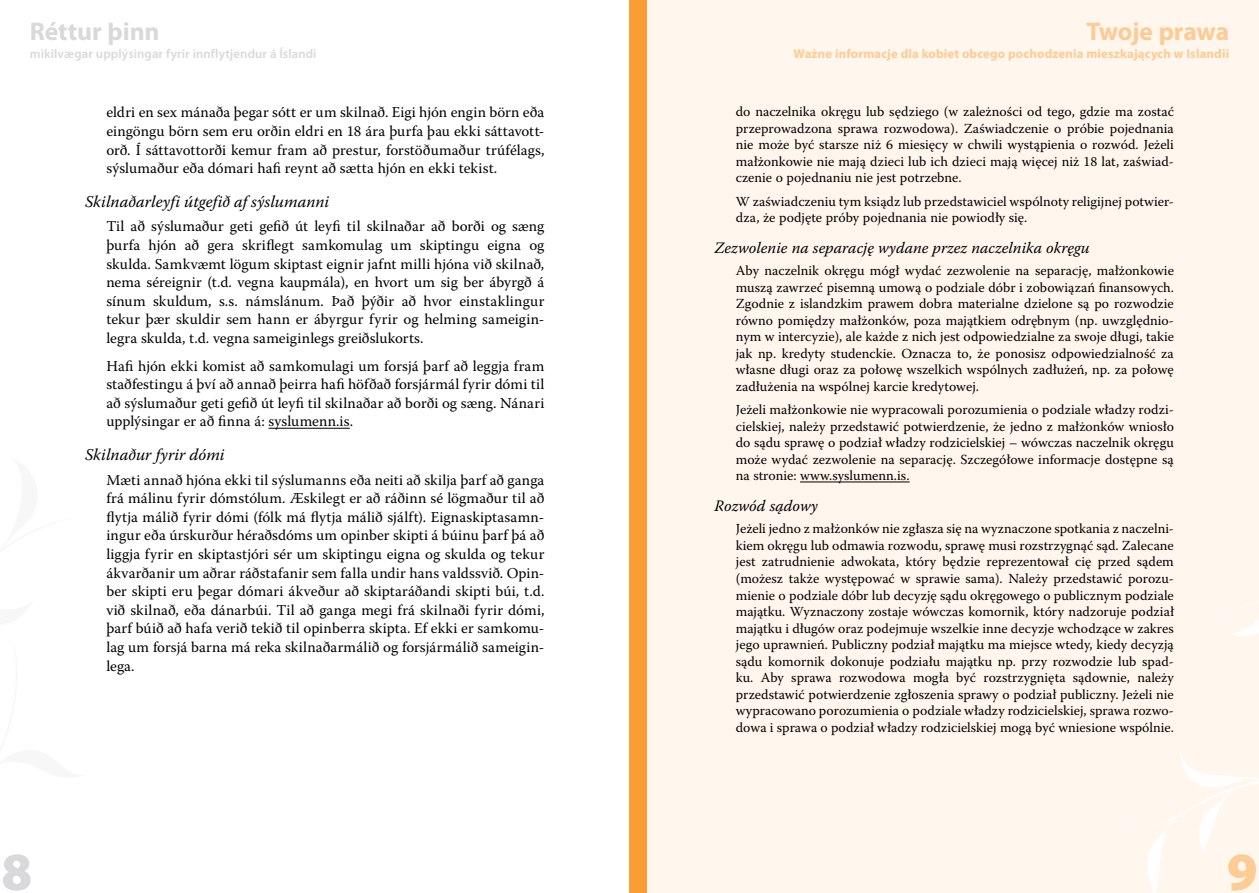
<style>
.page{position:relative;width:1259px;height:893px;background:#fff}
.page>*{position:absolute;margin:0;border:0;box-sizing:border-box;transform-origin:0 0}
.t1{font:900 54px "Myriad Pro";color:#fdcb94}
.t2{font:900 54px "Myriad Pro";color:#d7d9da}
.t3{font:700 25.5px "Myriad Pro";letter-spacing:-.01em;color:#fdcb94}
.t4{font:700 25.5px "Myriad Pro";color:#d7d9da}
.ISL_Millifyrirsogn{font:italic 16.5px "Warnock Pro";color:#000}
.POL_Millifyrirsogn{font:italic 15.9px "Warnock Pro";color:#000}
.Islenska{font:15px/18.6px "Warnock Pro";letter-spacing:.005em;color:#000;text-align:justify}
.Polska_meginmal{font:13.8px/16.5px "Warnock Pro";color:#000;text-align:justify}
.t5{font:700 12.75px "Myriad Pro";letter-spacing:.01em;color:#fdcb94}
.t6{font:600 12.75px "Myriad Pro";letter-spacing:.01em;color:#d7d9da}
</style>
<div class="page">
<div style="left:629px;top:0;width:630px;height:893px;background:#fff6ed"></div>
<div style="left:629px;top:0;width:17px;height:893px;background:#f99d34"></div>
<hr style="left:800px;top:482px;width:109px;height:1px;background:#000">
<hr style="left:268px;top:428px;width:82px;height:1px;background:#000">
<svg style="left:1123px;top:602px;width:136px;height:291px"></svg>
<h2 class="t4" style="left:30px;top:15px;width:131px">Réttur þinn</h2>
<p class="t6" style="left:30px;top:46px;width:288px">mikilvægar upplýsingar fyrir innflytjendur á Íslandi</p>
<h2 class="t3" style="left:1086px;top:15px;width:144px">Twoje prawa</h2>
<p class="t5" style="left:793px;top:45px;width:437px">Ważne informacje dla kobiet obcego pochodzenia mieszkających w Islandii</p>
<p class="Islenska" style="left:106px;top:103px;width:439px">eldri en sex mánaða þegar sótt er um skilnað. Eigi hjón engin börn eða eingöngu börn sem eru orðin eldri en 18 ára þurfa þau ekki sáttavott&shy;orð. Í sáttavottorði kemur fram að prestur, forstöðumaður trúfélags, sýslumaður eða dómari hafi reynt að sætta hjón en ekki tekist.</p>
<p class="ISL_Millifyrirsogn" style="left:85px;top:191px;width:246px">Skilnaðarleyfi útgefið af sýslumanni</p>
<p class="Islenska" style="left:106px;top:217px;width:439px">Til að sýslumaður geti gefið út leyfi til skilnaðar að borði og sæng þurfa hjón að gera skriflegt samkomulag um skiptingu eigna og skulda. Samkvæmt lögum skiptast eignir jafnt milli hjóna við skilnað, nema séreignir (t.d. vegna kaupmála), en hvort um sig ber ábyrgð á sínum skuldum, s.s. námslánum. Það þýðir að hvor einstaklingur tekur þær skuldir sem hann er ábyrgur fyrir og helming sameigin&shy;legra skulda, t.d. vegna sameiginlegs greiðslukorts.</p>
<p class="Islenska" style="left:106px;top:356px;width:439px">Hafi hjón ekki komist að samkomulagi um forsjá þarf að leggja fram staðfestingu á því að annað þeirra hafi höfðað forsjármál fyrir dómi til að sýslumaður geti gefið út leyfi til skilnaðar að borði og sæng. Nánari upplýsingar er að finna á: syslumenn.is.</p>
<p class="ISL_Millifyrirsogn" style="left:85px;top:445px;width:141px">Skilnaður fyrir dómi</p>
<p class="Islenska" style="left:106px;top:470px;width:439px">Mæti annað hjóna ekki til sýslumanns eða neiti að skilja þarf að ganga frá málinu fyrir dómstólum. Æskilegt er að ráðinn sé lögmaður til að flytja málið fyrir dómi (fólk má flytja málið sjálft). Eignaskiptasamn&shy;ingur eða úrskurður héraðsdóms um opinber skipti á búinu þarf þá að liggja fyrir en skiptastjóri sér um skiptingu eigna og skulda og tekur ákvarðanir um aðrar ráðstafanir sem falla undir hans valdssvið. Opin&shy;ber skipti eru þegar dómari ákveður að skiptaráðandi skipti búi, t.d. við skilnað, eða dánarbúi. Til að ganga megi frá skilnaði fyrir dómi, þarf búið að hafa verið tekið til opinberra skipta. Ef ekki er samkomu&shy;lag um forsjá barna má reka skilnaðarmálið og forsjármálið sameigin&shy;lega.</p>
<p class="Polska_meginmal" style="left:736px;top:103px;width:439px">do naczelnika okręgu lub sędziego (w zależności od tego, gdzie ma zostać przeprowadzona sprawa rozwodowa). Zaświadczenie o próbie pojednania nie może być starsze niż 6 miesięcy w chwili wystąpienia o rozwód. Jeżeli małżonkowie nie mają dzieci lub ich dzieci mają więcej niż 18 lat, zaświad&shy;czenie o pojednaniu nie jest potrzebne.</p>
<p class="Polska_meginmal" style="left:736px;top:193px;width:439px">W zaświadczeniu tym ksiądz lub przedstawiciel wspólnoty religijnej potwier&shy;dza, że podjęte próby pojednania nie powiodły się.</p>
<p class="POL_Millifyrirsogn" style="left:714px;top:238px;width:376px">Zezwolenie na separację wydane przez naczelnika okręgu</p>
<p class="Polska_meginmal" style="left:736px;top:262px;width:439px">Aby naczelnik okręgu mógł wydać zezwolenie na separację, małżonkowie muszą zawrzeć pisemną umową o podziale dóbr i zobowiązań finansowych.<br>Zgodnie z islandzkim prawem dobra materialne dzielone są po rozwodzie równo pomiędzy małżonków, poza majątkiem odrębnym (np. uwzględnio&shy;nym w intercyzie), ale każde z nich jest odpowiedzialne za swoje długi, takie jak np. kredyty studenckie. Oznacza to, że ponosisz odpowiedzialność za własne długi oraz za połowę wszelkich wspólnych zadłużeń, np. za połowę zadłużenia na wspólnej karcie kredytowej.</p>
<p class="Polska_meginmal" style="left:736px;top:401px;width:439px">Jeżeli małżonkowie nie wypracowali porozumienia o podziale władzy rodzi&shy;cielskiej, należy przedstawić potwierdzenie, że jedno z małżonków wniosło do sądu sprawę o podział władzy rodzicielskiej – wówczas naczelnik okręgu może wydać zezwolenie na separację. Szczegółowe informacje dostępne są na stronie: www.syslumenn.is.</p>
<p class="POL_Millifyrirsogn" style="left:714px;top:496px;width:105px">Rozwód sądowy</p>
<p class="Polska_meginmal" style="left:736px;top:520px;width:439px">Jeżeli jedno z małżonków nie zgłasza się na wyznaczone spotkania z naczelni&shy;kiem okręgu lub odmawia rozwodu, sprawę musi rozstrzygnąć sąd. Zalecane jest zatrudnienie adwokata, który będzie reprezentował cię przed sądem (możesz także występować w sprawie sama). Należy przedstawić porozu&shy;mienie o podziale dóbr lub decyzję sądu okręgowego o publicznym podziale majątku. Wyznaczony zostaje wówczas komornik, który nadzoruje podział majątku i długów oraz podejmuje wszelkie inne decyzje wchodzące w zakres jego uprawnień. Publiczny podział majątku ma miejsce wtedy, kiedy decyzją sądu komornik dokonuje podziału majątku np. przy rozwodzie lub spad&shy;ku. Aby sprawa rozwodowa mogła być rozstrzygnięta sądownie, należy przedstawić potwierdzenie zgłoszenia sprawy o podział publiczny. Jeżeli nie wypracowano porozumienia o podziale władzy rodzicielskiej, sprawa rozwo&shy;dowa i sprawa o podział władzy rodzicielskiej mogą być wniesione wspólnie.</p>
<h1 class="t2" style="left:1px;top:836px;width:32px">8</h1>
<h1 class="t1" style="left:1226px;top:836px;width:32px">9</h1>
</div>
